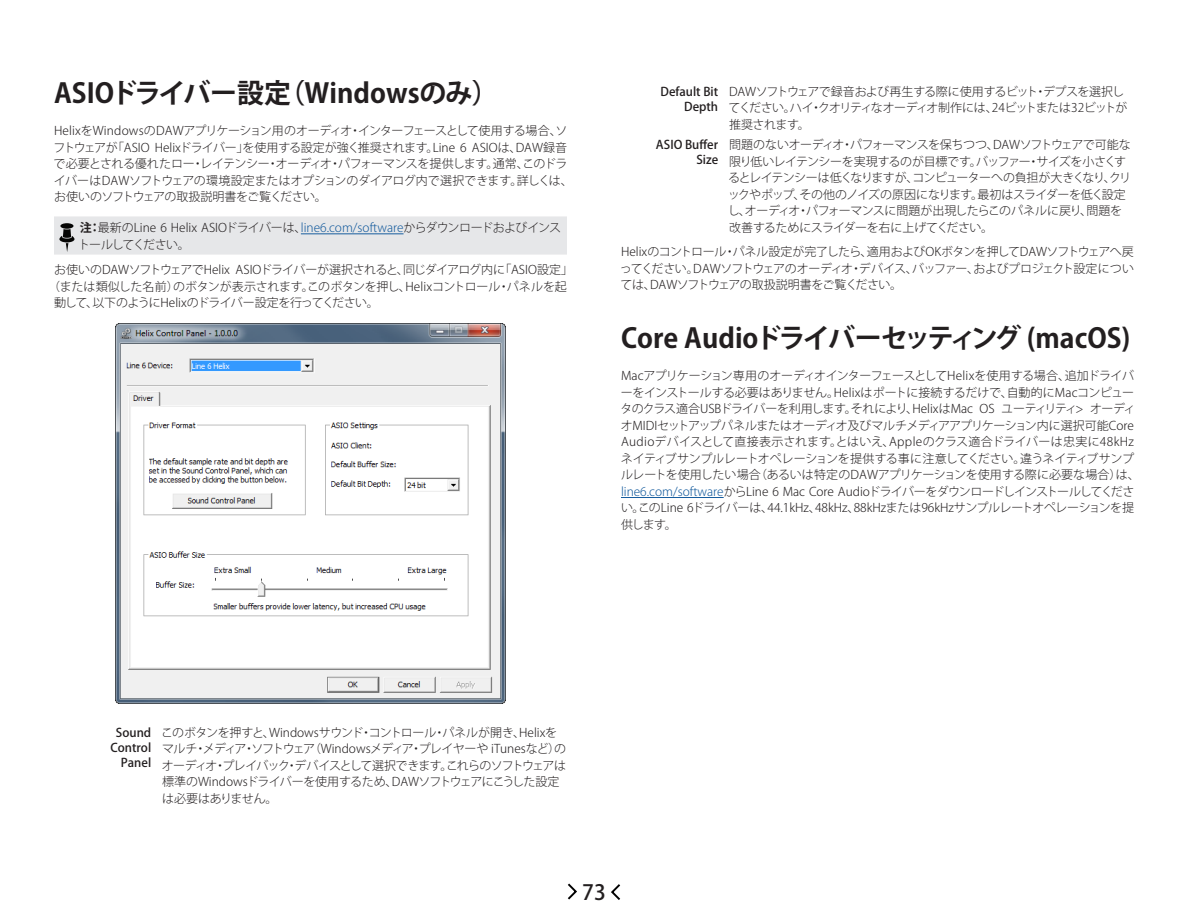
<style>
.page{position:relative;width:1188px;height:918px;background:#fff}
.page>*{position:absolute;margin:0;border:0;box-sizing:border-box;transform-origin:0 0}
._02_Large_Section_He{font:700 27px "Koz Go Pro";color:#231f20}
.t1{font:500 21px "Koz Go Pro";color:#231f20}
.Body{font:300 12px/16.5px "Koz Go Pro";letter-spacing:-.02em;color:#231f20}
.Table_Text-Left_Alig{font:300 12px/16.5px "Koz Go Pro";letter-spacing:-.04em;color:#231f20}
.Table_Text-Rt_Align{font:500 12px/14.9px "Koz Go Pro";color:#231f20;text-align:right}
.Body-2{font:300 12px "Koz Go Pro";letter-spacing:-.04em;color:#231f20}
.s1{font-weight:700}
.s2{color:#175d9e}
</style>
<div class="page">
<svg style="left:568px;top:884px;width:9px;height:16px"></svg>
<svg style="left:611px;top:884px;width:9px;height:16px"></svg>
<svg style="left:54px;top:216px;width:513px;height:39px;background:#e3e4e6"></svg>
<hr style="left:301px;top:234px;width:103px;height:1px;background:#175d9e">
<img style="left:115px;top:323px;width:391px;height:380px">
<hr style="left:621px;top:497px;width:103px;height:1px;background:#175d9e">
<p class="_02_Large_Section_He" style="left:54px;top:75px;width:446px">ASIOドライバー設定（Windowsのみ）</p>
<p class="Body" style="left:53px;top:123px;width:521px">HelixをWindowsのDAWアプリケーション用のオーディオ・インターフェースとして使用する場合、ソフトウェアが「ASIO Helixドライバー」を使用する設定が強く推奨されます。Line 6 ASIOは、DAW録音で必要とされる優れたロー・レイテンシー・オーディオ・パフォーマンスを提供します。通常、このドライバーはDAWソフトウェアの環境設定またはオプションのダイアログ内で選択できます。詳しくは、お使いのソフトウェアの取扱説明書をご覧ください。</p>
<p class="Body" style="left:78px;top:220px;width:485px"><span class="s1">注：</span>最新のLine 6 Helix ASIOドライバーは、<span class="s2">line6.com/software</span>からダウンロードおよびインストールしてください。</p>
<p class="Body" style="left:54px;top:262px;width:520px">お使いのDAWソフトウェアでHelix ASIOドライバーが選択されると、同じダイアログ内に「ASIO設定」</p>
<p class="Body" style="left:48px;top:278px;width:520px">（または類似した名前）のボタンが表示されます。このボタンを押し、Helixコントロール・パネルを起</p>
<p class="Body-2" style="left:54px;top:295px;width:326px">動して、以下のようにHelixのドライバー設定を行ってください。</p>
<p class="Table_Text-Rt_Align" style="left:661px;top:85px;width:59px">Default Bit<br>Depth</p>
<p class="Table_Text-Left_Alig" style="left:729px;top:83px;width:400px">DAWソフトウェアで録音および再生する際に使用するビット・デプスを選択してください。ハイ・クオリティなオーディオ制作には、24ビットまたは32ビットが推奨されます。</p>
<p class="Table_Text-Rt_Align" style="left:656px;top:138px;width:64px">ASIO Buffer<br>Size</p>
<p class="Table_Text-Left_Alig" style="left:728px;top:137px;width:405px">問題のないオーディオ・パフォーマンスを保ちつつ、DAWソフトウェアで可能な限り低いレイテンシーを実現するのが目標です。バッファー・サイズを小さくするとレイテンシーは低くなりますが、コンピューターへの負担が大きくなり、クリックやポップ、その他のノイズの原因になります。最初はスライダーを低く設定し、オーディオ・パフォーマンスに問題が出現したらこのパネルに戻り、問題を改善するためにスライダーを右に上げてください。</p>
<p class="Body" style="left:620px;top:244px;width:516px;text-align:justify">Helixのコントロール・パネル設定が完了したら、適用およびOKボタンを押してDAWソフトウェアへ戻ってください。DAWソフトウェアのオーディオ・デバイス、バッファー、およびプロジェクト設定については、DAWソフトウェアの取扱説明書をご覧ください。</p>
<p class="_02_Large_Section_He" style="left:621px;top:320px;width:511px">Core Audioドライバーセッティング (macOS)</p>
<p class="Body" style="left:620px;top:368px;width:521px">Macアプリケーション専用のオーディオインターフェースとしてHelixを使用する場合、追加ドライバーをインストールする必要はありません。Helixはポートに接続するだけで、自動的にMacコンピュータのクラス適合USBドライバーを利用します。それにより、HelixはMac OS ユーティリティ&gt; オーディオMIDIセットアップパネルまたはオーディオ及びマルチメディアアプリケーション内に選択可能Core Audioデバイスとして直接表示されます。とはいえ、Appleのクラス適合ドライバーは忠実に48kHzネイティブサンプルレートオペレーションを提供する事に注意してください。違うネイティブサンプルレートを使用したい場合（あるいは特定のDAWアプリケーションを使用する際に必要な場合）は、<span class="s2">line6.com/software</span>からLine 6 Mac Core Audioドライバーをダウンロードしインストールしてください。このLine 6ドライバーは、44.1kHz、48kHz、88kHzまたは96kHzサンプルレートオペレーションを提供します。</p>
<p class="Table_Text-Rt_Align" style="left:111px;top:726px;width:42px">Sound<br>Control<br>Panel</p>
<p class="Table_Text-Left_Alig" style="left:161px;top:724px;width:407px">このボタンを押すと、Windowsサウンド・コントロール・パネルが開き、Helixをマルチ・メディア・ソフトウェア（Windowsメディア・プレイヤーや iTunesなど）のオーディオ・プレイバック・デバイスとして選択できます。これらのソフトウェアは標準のWindowsドライバーを使用するため、DAWソフトウェアにこうした設定は必要はありません。</p>
<h2 class="t1" style="left:582px;top:879px;width:25px">73</h2>
</div>
